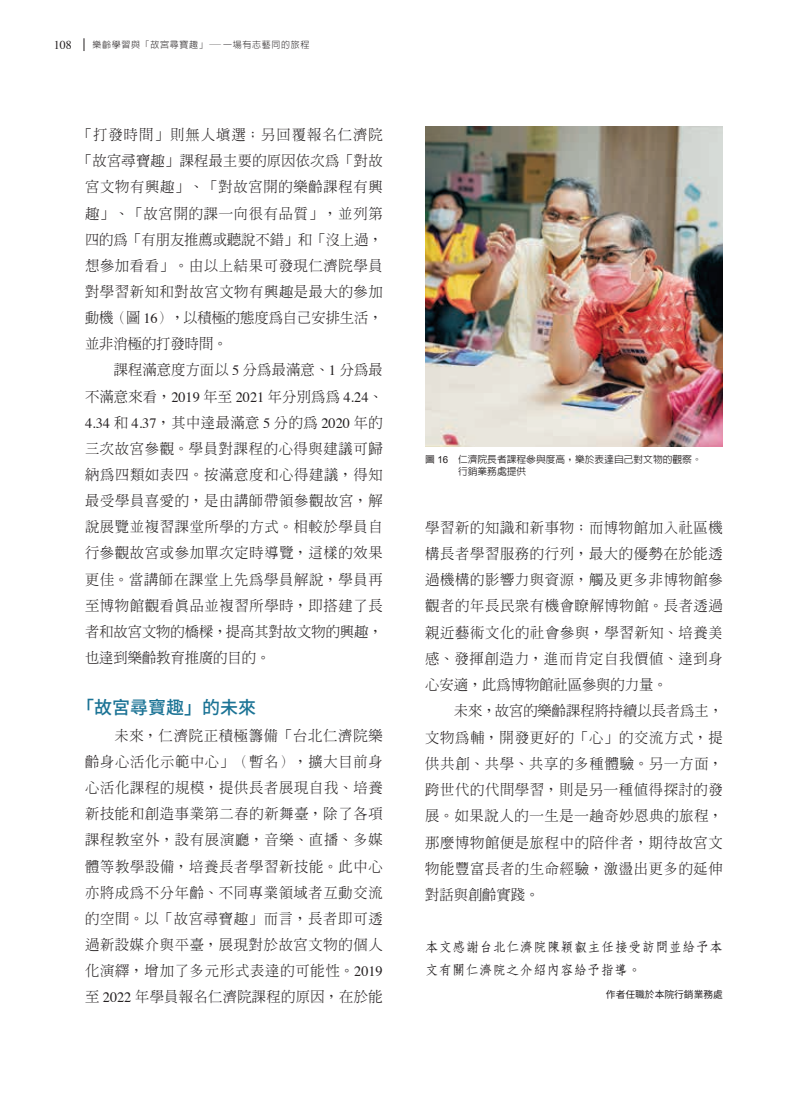
<style>
.page{position:relative;width:808px;height:1106px;background:#fff}
.page>*{position:absolute;margin:0;border:0;box-sizing:border-box;transform-origin:0 0}
.t1{font:500 18px "Noto Sans CJ Ktc";color:#1b7395}
.t2{font:300 14.25px/26.1px "AR Ming B5";letter-spacing:.05em;color:#231f20;text-align:justify}
.t3{font:300 14.25px "AR Ming B5";color:#231f20}
.t4{font:300 14.25px "AR Ming B5";letter-spacing:.015em;color:#231f20}
.t5{font:14.25px "Times";color:#231f20}
.t6{font:300 14.25px "AR Ming B5";letter-spacing:.02em;color:#231f20}
.t7{font:300 14.25px "AR Ming B5";letter-spacing:.01em;color:#231f20}
.t8{font:300 14.25px "AR Ming B5";letter-spacing:.075em;color:#231f20}
.t9{font:700 13.5px/22.8px "AR Fang Song B5";color:#231f20}
.t10{font:12px "Times";color:#231f20}
.t11{font:500 9.75px/12px "AR Hei B5";color:#231f20}
.t12{font:9.75px "Noto Sans CJ Ktc";color:#231f20}
.t13{font:300 9px "AR Hei B5";letter-spacing:.075em;color:#231f20}
.s1{font-family:"Times";font-weight:400}
.s2{font-family:"AR Ming B5";font-weight:300}
.s3{font-family:"Arial";font-weight:400}
</style>
<div class="page">
<svg style="left:84px;top:38px;width:1px;height:13px"></svg>
<img style="left:425px;top:127px;width:298px;height:319px">
<p class="t10" style="left:54px;top:34px;width:19px">108</p>
<p class="t13" style="left:92px;top:40px;width:219px">樂齡學習與「故宮尋寶趣」—一場有志藝同的旅程</p>
<p class="t8" style="left:78px;top:128px;width:306px">「打發時間」則無人填選；另回覆報名仁濟院</p>
<p class="t6" style="left:78px;top:154px;width:306px">「故宮尋寶趣」課程最主要的原因依次為「對故</p>
<p class="t2" style="left:85px;top:174px;width:299px">宮文物有興趣」、「對故宮開的樂齡課程有興</p>
<p class="t2" style="left:85px;top:200px;width:299px">趣」、「故宮開的課一向很有品質」，並列第</p>
<p class="t3" style="left:85px;top:232px;width:299px">四的為「有朋友推薦或聽說不錯」和「沒上過，</p>
<p class="t2" style="left:85px;top:252px;width:299px">想參加看看」。由以上結果可發現仁濟院學員</p>
<p class="t2" style="left:85px;top:278px;width:299px">對學習新知和對故宮文物有興趣是最大的參加</p>
<p class="t3" style="left:85px;top:311px;width:299px">動機（圖 <span class="s1">16</span>），以積極的態度為自己安排生活，</p>
<p class="t3" style="left:85px;top:337px;width:144px">並非消極的打發時間。</p>
<p class="t7" style="left:85px;top:363px;width:299px">　　課程滿意度方面以 <span class="s1">5</span> 分為最滿意、<span class="s1">1</span> 分為最</p>
<p class="t4" style="left:85px;top:389px;width:299px">不滿意來看，<span class="s1">2019</span> 年至 <span class="s1">2021</span> 年分別為為 <span class="s1">4.24</span>、</p>
<p class="t5" style="left:85px;top:409px;width:299px">4.34 <span class="s2">和</span> 4.37<span class="s2">，其中達最滿意</span> 5 <span class="s2">分的為</span> 2020 <span class="s2">年的</span></p>
<p class="t2" style="left:85px;top:435px;width:299px">三次故宮參觀。學員對課程的心得與建議可歸納為四類如表四。按滿意度和心得建議，得知最受學員喜愛的，是由講師帶領參觀故宮，解說展覽並複習課堂所學的方式。相較於學員自行參觀故宮或參加單次定時導覽，這樣的效果更佳。當講師在課堂上先為學員解說，學員再至博物館觀看真品並複習所學時，即搭建了長者和故宮文物的橋樑，提高其對故文物的興趣，也達到樂齡教育推廣的目的。</p>
<p class="t1" style="left:76px;top:697px;width:181px">「故宮尋寶趣」的未來</p>
<p class="t2" style="left:85px;top:722px;width:299px">　　未來，仁濟院正積極籌備「台北仁濟院樂齡身心活化示範中心」（暫名），擴大目前身心活化課程的規模，提供長者展現自我、培養新技能和創造事業第二春的新舞臺，除了各項課程教室外，設有展演廳，音樂、直播、多媒體等教學設備，培養長者學習新技能。此中心亦將成為不分年齡、不同專業領域者互動交流的空間。以「故宮尋寶趣」而言，長者即可透過新設媒介與平臺，展現對於故宮文物的個人化演繹，增加了多元形式表達的可能性。<span class="s1">2019</span>至 <span class="s1">2022</span> 年學員報名仁濟院課程的原因，在於能</p>
<p class="t11" style="left:458px;top:453px;width:255px;text-indent:-33px">圖 <span class="s3">16</span> 仁濟院長者課程參與度高，樂於表達自己對文物的觀察。　行銷業務處提供</p>
<p class="t2" style="left:425px;top:514px;width:299px;text-align:left">學習新的知識和新事物；而博物館加入社區機構長者學習服務的行列，最大的優勢在於能透過機構的影響力與資源，觸及更多非博物館參觀者的年長民眾有機會瞭解博物館。長者透過親近藝術文化的社會參與，學習新知、培養美感、發揮創造力，進而肯定自我價值、達到身心安適，此為博物館社區參與的力量。<br>　　未來，故宮的樂齡課程將持續以長者為主，文物為輔，開發更好的「心」的交流方式，提供共創、共學、共享的多種體驗。另一方面，跨世代的代間學習，則是另一種值得探討的發展。如果說人的一生是一趟奇妙恩典的旅程，那麼博物館便是旅程中的陪伴者，期待故宮文物能豐富長者的生命經驗，激盪出更多的延伸對話與創齡實踐。</p>
<p class="t9" style="left:425px;top:935px;width:299px">本文感謝台北仁濟院陳穎叡主任接受訪問並給予本文有關仁濟院之介紹內容給予指導。</p>
<p class="t12" style="left:606px;top:989px;width:118px">作者任職於本院行銷業務處</p>
</div>
